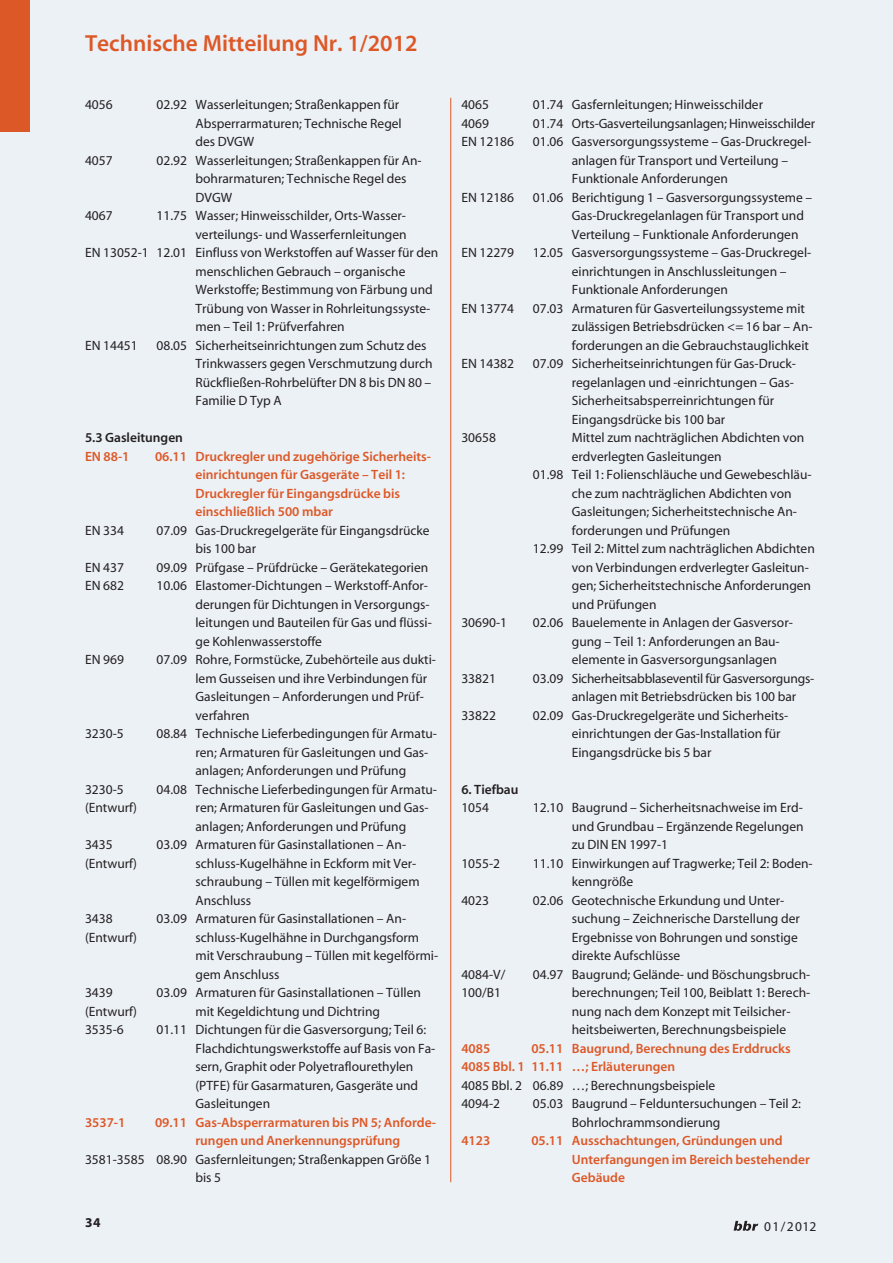
<style>
.page{position:relative;width:893px;height:1263px;background:#ecf1f6}
.page>*{position:absolute;margin:0;border:0;box-sizing:border-box;transform-origin:0 0}
.t1{font:600 23.4px "Myriad T1";color:#dd5827}
.t2{font:13.5px/18.5px "Myriad T1";color:#231f20}
.t3{font:600 13.5px/18.5px "Myriad T1";color:#dd5827}
.t4{font:600 13.5px "Myriad T1";color:#231f20}
.t5{font:700 13.5px "Myriad T1";color:#231f20}
</style>
<div class="page">
<div style="left:0;top:0;width:30px;height:132px;background:#dd5827"></div>
<hr style="left:450px;top:98px;width:1px;height:1084px;background:#dd5827">
<svg style="left:734px;top:1221px;width:24px;height:10px"></svg>
<h1 class="t1" style="left:85px;top:35px;width:334px">Technische Mitteilung Nr. 1/2012</h1>
<p class="t2" style="left:85px;top:97px;width:29px">4056</p>
<p class="t2" style="left:195px;top:97px;width:208px;text-indent:-39px">02.92 Wasserleitungen; Straßenkappen für<br>Absperrarmaturen; Technische Regel des DVGW</p>
<p class="t2" style="left:85px;top:152px;width:29px">4057</p>
<p class="t2" style="left:195px;top:152px;width:228px;text-indent:-39px">02.92 Wasserleitungen; Straßenkappen für An&shy;bohrarmaturen; Technische Regel des<br>DVGW</p>
<p class="t2" style="left:85px;top:208px;width:29px">4067</p>
<p class="t2" style="left:157px;top:208px;width:251px">11.75 Wasser; Hinweisschilder, Orts-Wasser-</p>
<p class="t2" style="left:195px;top:226px;width:213px">verteilungs- und Wasserfernleitungen</p>
<p class="t2" style="left:85px;top:245px;width:355px">EN 13052-1 12.01 Einfluss von Werkstoffen auf Wasser für den</p>
<p class="t2" style="left:195px;top:263px;width:211px">menschlichen Gebrauch – organische</p>
<p class="t2" style="left:195px;top:282px;width:239px">Werkstoffe; Bestimmung von Färbung und</p>
<p class="t2" style="left:195px;top:300px;width:236px">Trübung von Wasser in Rohrleitungssyste-</p>
<p class="t2" style="left:195px;top:319px;width:151px">men – Teil 1: Prüfverfahren</p>
<p class="t2" style="left:85px;top:337px;width:54px">EN 14451</p>
<p class="t2" style="left:195px;top:337px;width:239px;text-indent:-39px">08.05 Sicherheitseinrichtungen zum Schutz des Trinkwassers gegen Verschmutzung durch Rückfließen-Rohrbelüfter DN 8 bis DN 80 – Familie D Typ A</p>
<p class="t4" style="left:85px;top:433px;width:99px">5.3 Gasleitungen</p>
<p class="t3" style="left:85px;top:448px;width:46px">EN 88-1</p>
<p class="t3" style="left:195px;top:448px;width:237px;text-indent:-40px">06.11 Druckregler und zugehörige Sicherheits&shy;einrichtungen für Gasgeräte – Teil 1:<br>Druckregler für Eingangsdrücke bis einschließlich 500 mbar</p>
<p class="t2" style="left:85px;top:522px;width:40px">EN 334</p>
<p class="t2" style="left:195px;top:522px;width:236px;text-indent:-39px">07.09 Gas-Druckregelgeräte für Eingangsdrücke bis 100 bar</p>
<p class="t2" style="left:85px;top:559px;width:40px">EN 437</p>
<p class="t2" style="left:157px;top:559px;width:273px">09.09 Prüfgase – Prüfdrücke – Gerätekategorien</p>
<p class="t2" style="left:85px;top:578px;width:40px">EN 682</p>
<p class="t2" style="left:195px;top:578px;width:238px;text-indent:-39px">10.06 Elastomer-Dichtungen – Werkstoff-Anfor&shy;derungen für Dichtungen in Versorgungs&shy;leitungen und Bauteilen für Gas und flüssi&shy;ge Kohlenwasserstoffe</p>
<p class="t2" style="left:85px;top:652px;width:40px">EN 969</p>
<p class="t2" style="left:195px;top:652px;width:242px;text-indent:-39px">07.09 Rohre, Formstücke, Zubehörteile aus dukti&shy;lem Gusseisen und ihre Verbindungen für Gasleitungen – Anforderungen und Prüf&shy;verfahren</p>
<p class="t2" style="left:85px;top:726px;width:40px">3230-5</p>
<p class="t2" style="left:195px;top:726px;width:243px;text-indent:-39px">08.84 Technische Lieferbedingungen für Armatu&shy;ren; Armaturen für Gasleitungen und Gas&shy;anlagen; Anforderungen und Prüfung</p>
<p class="t2" style="left:85px;top:781px;width:40px">3230-5</p>
<p class="t2" style="left:157px;top:781px;width:282px">04.08 Technische Lieferbedingungen für Armatu-</p>
<p class="t2" style="left:85px;top:800px;width:53px">(Entwurf)</p>
<p class="t2" style="left:195px;top:800px;width:235px">ren; Armaturen für Gasleitungen und Gas&shy;anlagen; Anforderungen und Prüfung</p>
<p class="t2" style="left:85px;top:837px;width:29px">3435</p>
<p class="t2" style="left:157px;top:837px;width:251px">03.09 Armaturen für Gasinstallationen – An-</p>
<p class="t2" style="left:85px;top:855px;width:53px">(Entwurf)</p>
<p class="t2" style="left:195px;top:855px;width:226px">schluss-Kugelhähne in Eckform mit Ver&shy;schraubung – Tüllen mit kegelförmigem<br>Anschluss</p>
<p class="t2" style="left:85px;top:911px;width:29px">3438</p>
<p class="t2" style="left:157px;top:911px;width:251px">03.09 Armaturen für Gasinstallationen – An-</p>
<p class="t2" style="left:85px;top:929px;width:53px">(Entwurf)</p>
<p class="t2" style="left:195px;top:929px;width:244px">schluss-Kugelhähne in Durchgangsform mit Verschraubung – Tüllen mit kegelförmi&shy;gem Anschluss</p>
<p class="t2" style="left:85px;top:985px;width:29px">3439</p>
<p class="t2" style="left:157px;top:985px;width:266px">03.09 Armaturen für Gasinstallationen – Tüllen</p>
<p class="t2" style="left:85px;top:1003px;width:53px">(Entwurf)</p>
<p class="t2" style="left:196px;top:1003px;width:186px">mit Kegeldichtung und Dichtring</p>
<p class="t2" style="left:85px;top:1022px;width:40px">3535-6</p>
<p class="t2" style="left:195px;top:1022px;width:241px;text-indent:-39px">01.11 Dichtungen für die Gasversorgung; Teil 6:<br>Flachdichtungswerkstoffe auf Basis von Fa&shy;sern, Graphit oder Polyetraflourethylen (PTFE) für Gasarmaturen, Gasgeräte und Gasleitungen</p>
<p class="t3" style="left:85px;top:1114px;width:42px">3537-1</p>
<p class="t3" style="left:155px;top:1114px;width:282px;text-align:center">09.11 Gas-Absperrarmaturen bis PN 5; Anforde&shy;rungen und Anerkennungsprüfung</p>
<p class="t2" style="left:195px;top:1151px;width:237px;text-indent:-110px">3581-3585 08.90 Gasfernleitungen; Straßenkappen Größe 1 bis 5</p>
<p class="t2" style="left:461px;top:97px;width:29px">4065</p>
<p class="t2" style="left:533px;top:97px;width:232px">01.74 Gasfernleitungen; Hinweisschilder</p>
<p class="t2" style="left:461px;top:115px;width:29px">4069</p>
<p class="t2" style="left:533px;top:115px;width:284px">01.74 Orts-Gasverteilungsanlagen; Hinweisschilder</p>
<p class="t2" style="left:461px;top:134px;width:54px">EN 12186</p>
<p class="t2" style="left:572px;top:134px;width:241px;text-indent:-39px">01.06 Gasversorgungssysteme – Gas-Druckregel&shy;anlagen für Transport und Verteilung –<br>Funktionale Anforderungen</p>
<p class="t2" style="left:461px;top:189px;width:54px">EN 12186</p>
<p class="t2" style="left:572px;top:189px;width:242px;text-indent:-39px">01.06 Berichtigung 1 – Gasversorgungssysteme –<br>Gas-Druckregelanlagen für Transport und<br>Verteilung – Funktionale Anforderungen</p>
<p class="t2" style="left:461px;top:245px;width:54px">EN 12279</p>
<p class="t2" style="left:572px;top:245px;width:241px;text-indent:-39px">12.05 Gasversorgungssysteme – Gas-Druckregel&shy;einrichtungen in Anschlussleitungen –<br>Funktionale Anforderungen</p>
<p class="t2" style="left:461px;top:300px;width:54px">EN 13774</p>
<p class="t2" style="left:572px;top:300px;width:242px;text-indent:-39px">07.03 Armaturen für Gasverteilungssysteme mit zulässigen Betriebsdrücken &lt;= 16 bar – An&shy;forderungen an die Gebrauchstauglichkeit</p>
<p class="t2" style="left:461px;top:356px;width:54px">EN 14382</p>
<p class="t2" style="left:572px;top:356px;width:226px;text-indent:-39px">07.09 Sicherheitseinrichtungen für Gas-Druck&shy;regelanlagen und -einrichtungen – Gas-Sicherheitsabsperreinrichtungen für Eingangsdrücke bis 100 bar</p>
<p class="t2" style="left:461px;top:430px;width:36px">30658</p>
<p class="t2" style="left:572px;top:430px;width:234px">Mittel zum nachträglichen Abdichten von</p>
<p class="t2" style="left:572px;top:448px;width:151px">erdverlegten Gasleitungen</p>
<p class="t2" style="left:533px;top:467px;width:280px">01.98 Teil 1: Folienschläuche und Gewebeschläu-</p>
<p class="t2" style="left:572px;top:485px;width:221px">che zum nachträglichen Abdichten von</p>
<p class="t2" style="left:572px;top:504px;width:227px">Gasleitungen; Sicherheitstechnische An-</p>
<p class="t2" style="left:572px;top:522px;width:160px">forderungen und Prüfungen</p>
<p class="t2" style="left:533px;top:541px;width:283px">12.99 Teil 2: Mittel zum nachträglichen Abdichten</p>
<p class="t2" style="left:572px;top:559px;width:238px">von Verbindungen erdverlegter Gasleitun-</p>
<p class="t2" style="left:572px;top:578px;width:241px">gen; Sicherheitstechnische Anforderungen</p>
<p class="t2" style="left:572px;top:596px;width:86px">und Prüfungen</p>
<p class="t2" style="left:461px;top:615px;width:47px">30690-1</p>
<p class="t2" style="left:572px;top:615px;width:223px;text-indent:-39px">02.06 Bauelemente in Anlagen der Gasversor&shy;gung – Teil 1: Anforderungen an Bau&shy;elemente in Gasversorgungsanlagen</p>
<p class="t2" style="left:461px;top:670px;width:36px">33821</p>
<p class="t2" style="left:572px;top:670px;width:244px;text-indent:-39px">03.09 Sicherheitsabblaseventil für Gasversorgungs&shy;anlagen mit Betriebsdrücken bis 100 bar</p>
<p class="t2" style="left:461px;top:707px;width:36px">33822</p>
<p class="t2" style="left:572px;top:707px;width:218px;text-indent:-39px">02.09 Gas-Druckregelgeräte und Sicherheits&shy;einrichtungen der Gas-Installation für<br>Eingangsdrücke bis 5 bar</p>
<p class="t4" style="left:461px;top:784px;width:59px">6. Tiefbau</p>
<p class="t2" style="left:461px;top:800px;width:29px">1054</p>
<p class="t2" style="left:572px;top:800px;width:233px;text-align:justify;text-indent:-39px">12.10 Baugrund – Sicherheitsnachweise im Erd&shy;und Grundbau – Ergänzende Regelungen zu DIN EN 1997-1</p>
<p class="t2" style="left:461px;top:855px;width:40px">1055-2</p>
<p class="t2" style="left:572px;top:855px;width:242px;text-indent:-39px">11.10 Einwirkungen auf Tragwerke; Teil 2: Boden&shy;kenngröße</p>
<p class="t2" style="left:461px;top:892px;width:29px">4023</p>
<p class="t2" style="left:572px;top:892px;width:230px;text-indent:-39px">02.06 Geotechnische Erkundung und Unter&shy;suchung – Zeichnerische Darstellung der Ergebnisse von Bohrungen und sonstige direkte Aufschlüsse</p>
<p class="t2" style="left:461px;top:966px;width:45px">4084-V/</p>
<p class="t2" style="left:533px;top:966px;width:279px">04.97 Baugrund; Gelände- und Böschungsbruch-</p>
<p class="t2" style="left:461px;top:985px;width:41px">100/B1</p>
<p class="t2" style="left:572px;top:985px;width:240px">berechnungen; Teil 100, Beiblatt 1: Berech&shy;nung nach dem Konzept mit Teilsicher&shy;heitsbeiwerten, Berechnungsbeispiele</p>
<p class="t3" style="left:461px;top:1040px;width:30px">4085</p>
<p class="t3" style="left:461px;top:1040px;width:331px;text-indent:70px">05.11 Baugrund, Berechnung des Erddrucks<br>4085 Bbl. 1 11.11 …; Erläuterungen</p>
<p class="t2" style="left:461px;top:1077px;width:255px">4085 Bbl. 2 06.89 …; Berechnungsbeispiele<br>4094-2</p>
<p class="t2" style="left:572px;top:1096px;width:231px;text-indent:-39px">05.03 Baugrund – Felduntersuchungen – Teil 2:<br>Bohrlochrammsondierung</p>
<p class="t3" style="left:461px;top:1133px;width:30px">4123</p>
<p class="t3" style="left:572px;top:1133px;width:239px;text-indent:-40px">05.11 Ausschachtungen, Gründungen und<br>Unterfangungen im Bereich bestehender<br>Gebäude</p>
<p class="t5" style="left:85px;top:1217px;width:17px">34</p>
<p class="t2" style="left:764px;top:1218px;width:54px">01/2012</p>
</div>
